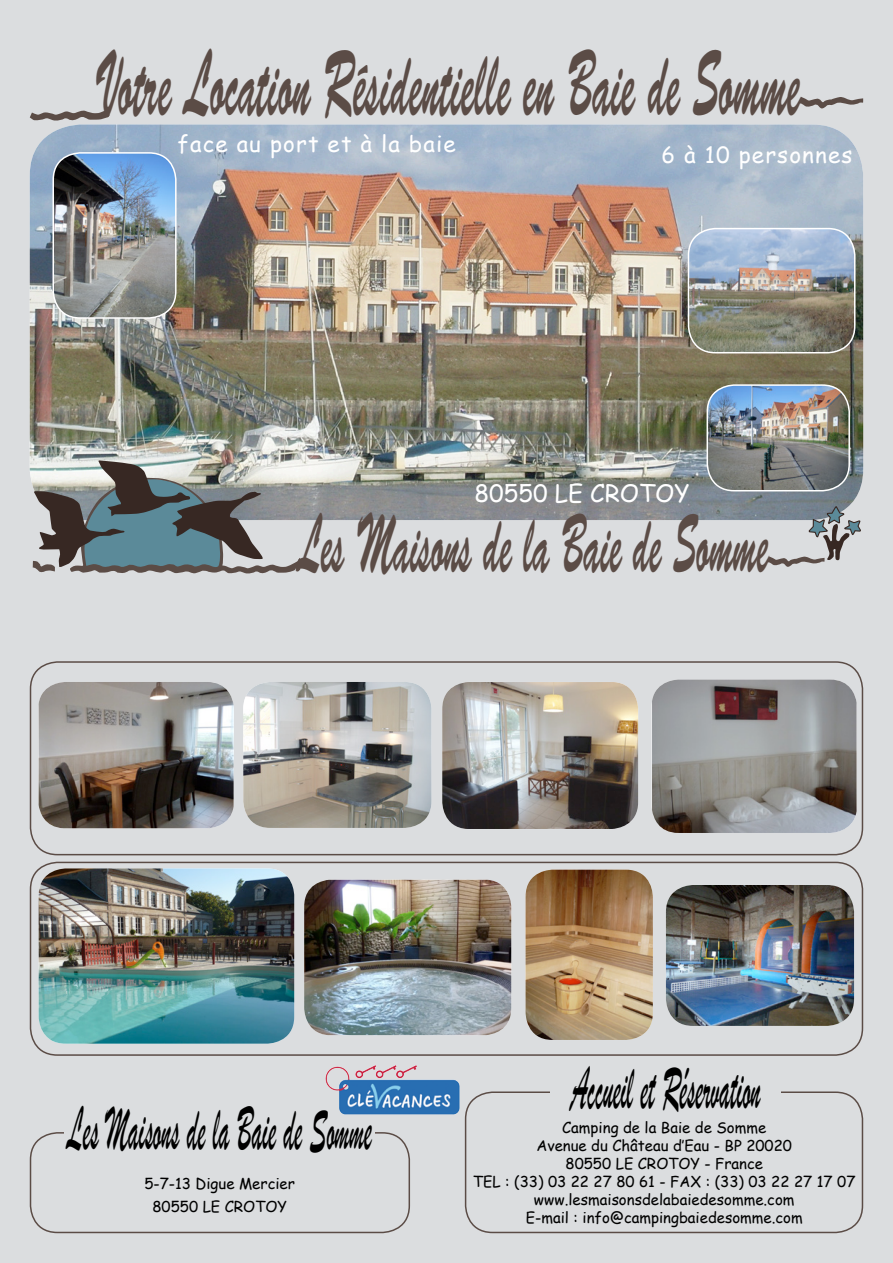
<style>
.page{position:relative;width:893px;height:1263px;background:#dbdddf}
.page>*{position:absolute;margin:0;border:0;box-sizing:border-box;transform-origin:0 0}
.t1{font:93.6px "Brush Script Std";color:#5b4c46;scale:.4 1}
.t2{font:83.25px "Brush Script Std";color:#5b4c46;scale:.4 1}
.t3{font:66px "Brush Script";color:#000;scale:.4 1}
.t4{font:24px "Comic Sans MS";color:#fff}
.t5{font:22.5px "Comic Sans MS";letter-spacing:.05em;color:#fff}
.t6{font:15px "Comic Sans MS";color:#000}
</style>
<div class="page">
<div style="left:30px;top:661px;width:833px;height:194px;border:2px solid #5b4c46;border-radius:27px"></div>
<div style="left:30px;top:862px;width:833px;height:194px;border:2px solid #5b4c46;border-radius:27px"></div>
<img style="left:652px;top:679px;width:205px;height:154px">
<img style="left:442px;top:682px;width:196px;height:147px">
<svg style="left:30px;top:109px;width:80px;height:12px"></svg>
<svg style="left:798px;top:97px;width:65px;height:12px"></svg>
<img style="left:30px;top:124px;width:833px;height:396px">
<img style="left:39px;top:682px;width:195px;height:146px">
<img style="left:304px;top:880px;width:207px;height:155px">
<img style="left:666px;top:885px;width:188px;height:141px">
<img style="left:243px;top:682px;width:188px;height:146px">
<img style="left:688px;top:229px;width:167px;height:124px">
<div style="left:688px;top:228px;width:167px;height:125px;border:2px solid #fff;border-radius:27px"></div>
<img style="left:707px;top:385px;width:142px;height:106px">
<div style="left:706px;top:384px;width:144px;height:107px;border:2px solid #fff;border-radius:27px"></div>
<img style="left:39px;top:868px;width:255px;height:176px">
<img style="left:53px;top:153px;width:123px;height:165px">
<div style="left:52px;top:152px;width:125px;height:167px;border:2px solid #fff;border-radius:27px"></div>
<img style="left:525px;top:870px;width:128px;height:170px">
<div style="left:30px;top:1132px;width:380px;height:101px;border:2px solid #5b4c46;border-radius:27px"></div>
<div style="left:64px;top:1109px;width:311px;height:58px;background:#dbdddf"></div>
<div style="left:465px;top:1091px;width:398px;height:142px;border:2px solid #5b4c46;border-radius:27px"></div>
<div style="left:550px;top:1069px;width:231px;height:57px;background:#dbdddf"></div>
<svg style="left:33px;top:460px;width:267px;height:114px"></svg>
<svg style="left:767px;top:494px;width:94px;height:73px"></svg>
<img style="left:396px;top:1065px;width:20px;height:13px">
<p class="t1" style="left:95px;top:32px;width:1767px">Votre Location Résidentielle en Baie de Somme</p>
<p class="t5" style="left:177px;top:127px;width:280px">face au port et à la baie</p>
<p class="t5" style="left:661px;top:138px;width:192px">6 à 10 personnes</p>
<p class="t4" style="left:474px;top:476px;width:217px">80550 LE CROTOY</p>
<p class="t2" style="left:298px;top:498px;width:1180px">Les Maisons de la Baie de Somme</p>
<p class="t3" style="left:67px;top:1085px;width:763px">Les Maisons de la Baie de Somme</p>
<p class="t6" style="left:144px;top:1173px;width:152px">5-7-13 Digue Mercier</p>
<p class="t6" style="left:152px;top:1195px;width:136px">80550 LE CROTOY</p>
<p class="t3" style="left:571px;top:1044px;width:476px">Accueil et Réservation</p>
<p class="t6" style="left:562px;top:1116px;width:206px">Camping de la Baie de Somme</p>
<p class="t6" style="left:536px;top:1134px;width:257px">Avenue du Château d’Eau - BP 20020</p>
<p class="t6" style="left:565px;top:1152px;width:199px">80550 LE CROTOY - France</p>
<p class="t6" style="left:473px;top:1170px;width:384px">TEL : (33) 03 22 27 80 61 - FAX : (33) 03 22 27 17 07</p>
<p class="t6" style="left:534px;top:1188px;width:262px">www.lesmaisonsdelabaiedesomme.com</p>
<p class="t6" style="left:526px;top:1206px;width:279px">E-mail : info@campingbaiedesomme.com</p>
</div>
